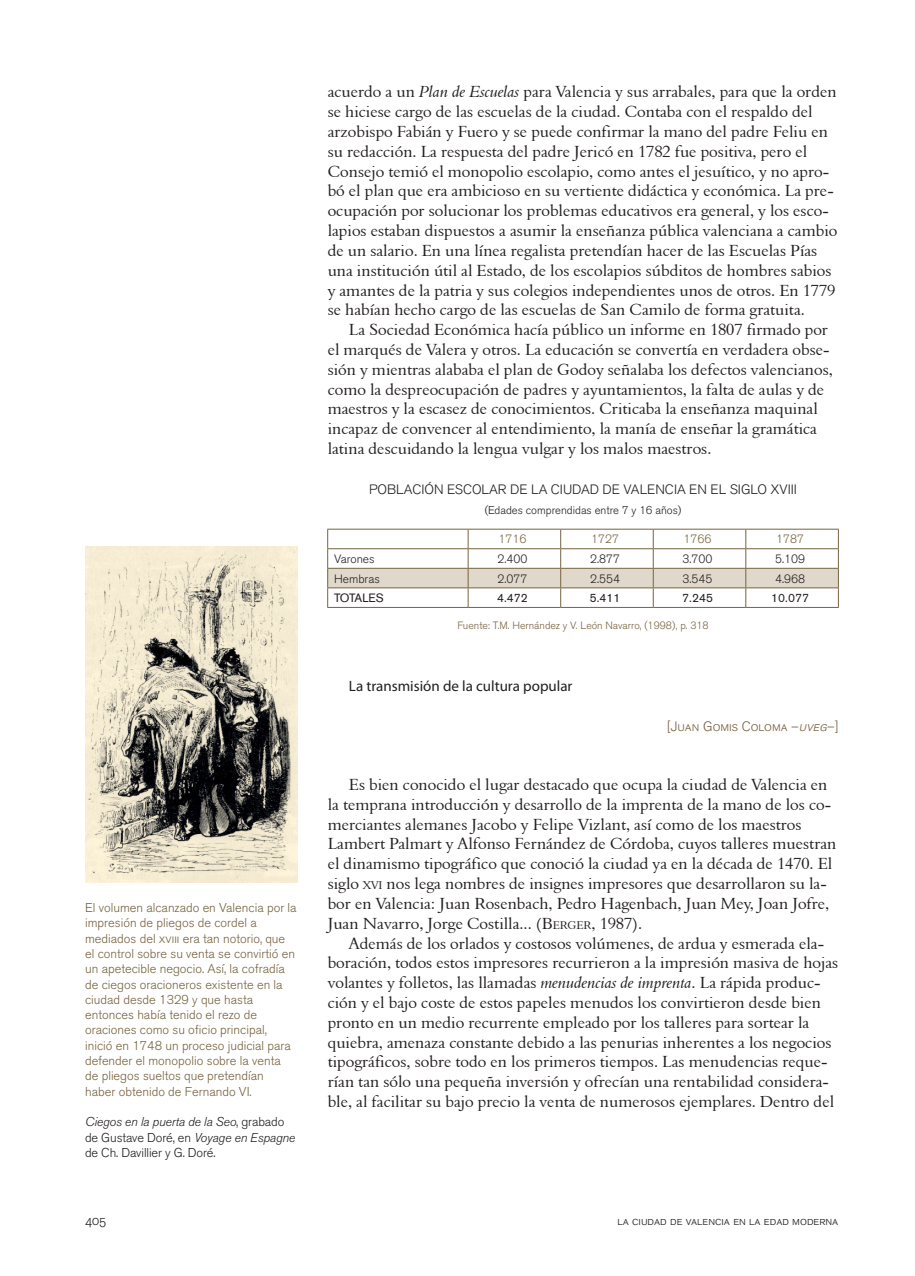
<style>
.page{position:relative;width:915px;height:1276px;background:#fff}
.page>*{position:absolute;margin:0;border:0;box-sizing:border-box;transform-origin:0 0}
.TEXTO{font:16.5px/19.8px "Aldine 401 BT Roman A";color:#231f20}
.SUBTITULO{font:15px "Myriad Pro";color:#231f20}
.TITULO_TABLA{font:300 13.5px "Akzidenz Grotesk BQ";color:#231f20}
.t1{font:13.5px "Akzidenz Grotesk BQ Light SC";color:#766340}
.t2{font:13.5px "Akzidenz Grotesk BQ Light SC";color:#231f20}
.DESTACADOS{font:300 12.75px/15.3px "Akzidenz Grotesk BQ";color:#766340}
.DESTACADOS-2{font:300 12.75px/15.3px "Akzidenz Grotesk BQ";letter-spacing:-.01em;color:#231f20}
.t3{font:300 12px "Akzidenz Grotesk BQ";color:#231f20}
.t4{font:12px "Akzidenz Grotesk BQ Light SC";color:#231f20}
.t5{font:12px "Akzidenz Grotesk BQ";color:#231f20}
.CONCEPTOS_TABLA{font:300 12px "Akzidenz Grotesk BQ";color:#766340}
.t6{font:12px "Akzidenz Grotesk BQ";letter-spacing:-.025em;color:#231f20}
.TITULO_TABLA-2{font:300 11.25px "Akzidenz Grotesk BQ";color:#231f20}
.FUENTE_TABLA{font:300 10.5px "Akzidenz Grotesk BQ";color:#766340}
.s1{font-family:"Aldine 401 BT Italic A"}
.s2{font-family:"Akzidenz Grotesk BQ Light SC";font-weight:400}
.s3{font-style:italic}
.s4{font-size:11.55px}
.s5{font-style:inherit}
</style>
<div class="page">
<svg style="left:327px;top:529px;width:511px;height:78px"></svg>
<hr style="left:327px;top:607px;width:141px;height:1px;background:#766340">
<hr style="left:468px;top:607px;width:92px;height:1px;background:#766340">
<hr style="left:560px;top:607px;width:93px;height:1px;background:#766340">
<hr style="left:653px;top:607px;width:92px;height:1px;background:#766340">
<hr style="left:745px;top:607px;width:93px;height:1px;background:#766340">
<img style="left:85px;top:546px;width:213px;height:336px">
<p class="TEXTO" style="left:327px;top:82px;width:511px">acuerdo a un <span class="s1">Plan de Escuelas</span> para Valencia y sus arrabales, para que la orden se hiciese cargo de las escuelas de la ciudad. Contaba con el respaldo del arzobispo Fabián y Fuero y se puede confirmar la mano del padre Feliu en su redacción. La respuesta del padre Jericó en 1782 fue positiva, pero el Consejo temió el monopolio escolapio, como antes el jesuítico, y no apro&shy;bó el plan que era ambicioso en su vertiente didáctica y económica. La pre&shy;ocupación por solucionar los problemas educativos era general, y los esco&shy;lapios estaban dispuestos a asumir la enseñanza pública valenciana a cambio de un salario. En una línea regalista pretendían hacer de las Escuelas Pías una institución útil al Estado, de los escolapios súbditos de hombres sabios y amantes de la patria y sus colegios independientes unos de otros. En 1779 se habían hecho cargo de las escuelas de San Camilo de forma gratuita.</p>
<p class="TEXTO" style="left:327px;top:319px;width:506px;text-indent:21px">La Sociedad Económica hacía público un informe en 1807 firmado por el marqués de Valera y otros. La educación se convertía en verdadera obse&shy;sión y mientras alababa el plan de Godoy señalaba los defectos valencianos, como la despreocupación de padres y ayuntamientos, la falta de aulas y de maestros y la escasez de conocimientos. Criticaba la enseñanza maquinal incapaz de convencer al entendimiento, la manía de enseñar la gramática latina descuidando la lengua vulgar y los malos maestros.</p>
<p class="TITULO_TABLA" style="left:369px;top:482px;width:429px">POBLACIÓN ESCOLAR DE LA CIUDAD DE VALENCIA EN EL SIGLO XVIII</p>
<p class="TITULO_TABLA-2" style="left:484px;top:504px;width:198px">(Edades comprendidas entre 7 y 16 años)</p>
<p class="CONCEPTOS_TABLA" style="left:498px;top:532px;width:29px">1716</p>
<p class="CONCEPTOS_TABLA" style="left:591px;top:532px;width:29px">1727</p>
<p class="CONCEPTOS_TABLA" style="left:683px;top:532px;width:29px">1766</p>
<p class="CONCEPTOS_TABLA" style="left:775px;top:532px;width:29px">1787</p>
<p class="t3" style="left:334px;top:552px;width:42px">Varones</p>
<p class="t3" style="left:497px;top:552px;width:31px">2.400</p>
<p class="t3" style="left:590px;top:552px;width:31px">2.877</p>
<p class="t3" style="left:682px;top:552px;width:31px">3.700</p>
<p class="t3" style="left:774px;top:552px;width:31px">5.109</p>
<p class="t3" style="left:334px;top:571px;width:47px">Hembras</p>
<p class="t3" style="left:497px;top:571px;width:31px">2.077</p>
<p class="t3" style="left:590px;top:571px;width:31px">2.554</p>
<p class="t3" style="left:682px;top:571px;width:31px">3.545</p>
<p class="t3" style="left:774px;top:571px;width:31px">4.968</p>
<p class="t6" style="left:334px;top:591px;width:51px">TOTALES</p>
<p class="t5" style="left:497px;top:591px;width:32px">4.472</p>
<p class="t5" style="left:589px;top:591px;width:32px">5.411</p>
<p class="t5" style="left:682px;top:591px;width:32px">7.245</p>
<p class="t5" style="left:771px;top:591px;width:39px">10.077</p>
<p class="FUENTE_TABLA" style="left:457px;top:619px;width:253px">Fuente: T.M. Hernández y V. León Navarro, (1998), p. 318</p>
<p class="DESTACADOS" style="left:85px;top:900px;width:213px">El volumen alcanzado en Valencia por la impresión de pliegos de cordel a mediados del <span class="s2">xviii</span> era tan notorio, que el control sobre su venta se convirtió en un apetecible negocio. Así, la cofradía de ciegos oracioneros existente en la ciudad desde 1329 y que hasta entonces había tenido el rezo de oraciones como su oficio principal, inició en 1748 un proceso judicial para defender el monopolio sobre la venta de pliegos sueltos que pretendían haber obtenido de Fernando VI.</p>
<p class="DESTACADOS-2" style="left:85px;top:1114px;width:211px"><span class="s3">Ciegos en la puerta de la Seo</span>, grabado de Gustave Doré, en <span class="s3">Voyage en Espagne </span>de Ch. Davillier y G. Doré.</p>
<p class="SUBTITULO" style="left:349px;top:677px;width:225px">La transmisión de la cultura popular</p>
<p class="t1" style="left:666px;top:718px;width:173px">[Juan Gomis Coloma –<span class="s3">uveg</span>–]</p>
<p class="TEXTO" style="left:327px;top:774px;width:510px;text-indent:21px">Es bien conocido el lugar destacado que ocupa la ciudad de Valencia en la temprana introducción y desarrollo de la imprenta de la mano de los co&shy;merciantes alemanes Jacobo y Felipe Vizlant, así como de los maestros Lambert Palmart y Alfonso Fernández de Córdoba, cuyos talleres muestran el dinamismo tipográfico que conoció la ciudad ya en la década de 1470. El siglo <span class="s4">XVI</span> nos lega nombres de insignes impresores que desarrollaron su la&shy;bor en Valencia: Juan Rosenbach, Pedro Hagenbach, Juan Mey, Joan Jofre, Juan Navarro, Jorge Costilla... (<span class="s5">B</span><span class="s4">ERGER</span>, 1987).</p>
<p class="TEXTO" style="left:327px;top:933px;width:512px;text-indent:21px">Además de los orlados y costosos volúmenes, de ardua y esmerada ela&shy;boración, todos estos impresores recurrieron a la impresión masiva de hojas volantes y folletos, las llamadas <span class="s1">menudencias de imprenta</span>. La rápida produc&shy;ción y el bajo coste de estos papeles menudos los convirtieron desde bien pronto en un medio recurrente empleado por los talleres para sortear la quiebra, amenaza constante debido a las penurias inherentes a los negocios tipográficos, sobre todo en los primeros tiempos. Las menudencias reque&shy;rían tan sólo una pequeña inversión y ofrecían una rentabilidad considera&shy;ble, al facilitar su bajo precio la venta de numerosos ejemplares. Dentro del</p>
<p class="t2" style="left:85px;top:1212px;width:23px">405</p>
<p class="t4" style="left:617px;top:1213px;width:222px">la ciudad de valencia en la edad moderna</p>
</div>
